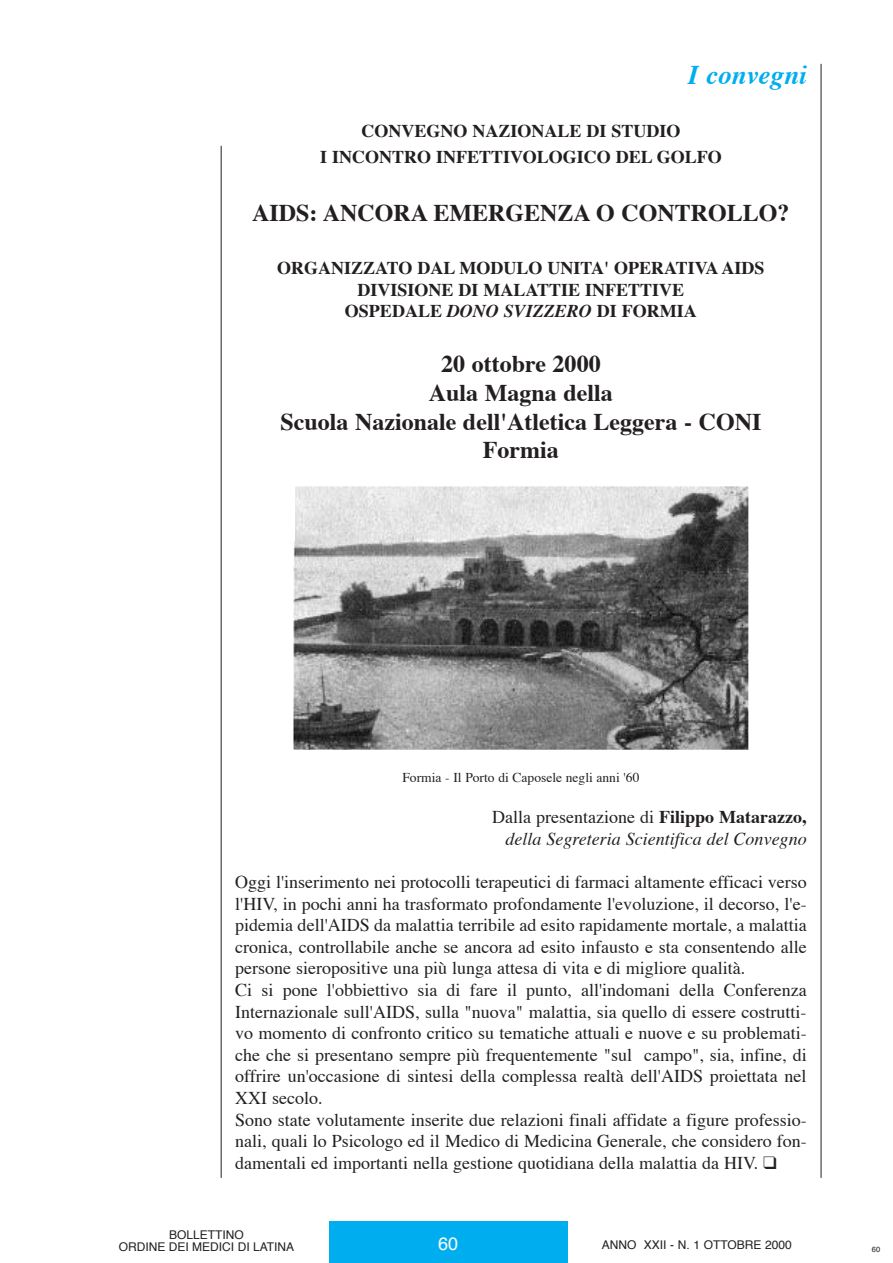
<style>
.page{position:relative;width:893px;height:1263px;background:#fff}
.page>*{position:absolute;margin:0;border:0;box-sizing:border-box;transform-origin:0 0}
.t1{font:italic 700 27px "Times";color:#00aeef}
.t2{font:700 24px/28.8px "Times";color:#231f20;text-align:center}
.t3{font:18px/21.6px "Times";color:#231f20}
.t4{font:700 18px/21.6px "Times";color:#231f20;text-align:center}
.t5{font:italic 18px/21.6px "Times";color:#231f20;text-align:right}
.t6{font:18px "Helvetica";color:#fff}
.t7{font:13.5px "Times";color:#231f20}
.t8{font:12px/12px "Helvetica";color:#231f20;text-align:center}
.t9{font:7.5px "Helvetica";color:#231f20}
.s1{font-style:italic}
.s2{font-style:normal}
.s3{font-weight:700;font-style:normal}
</style>
<div class="page">
<hr style="left:221px;top:146px;width:1px;height:1032px;background:#231f20">
<hr style="left:820px;top:64px;width:1px;height:1114px;background:#231f20">
<div style="left:330px;top:1222px;width:238px;height:41px;background:#00aeef"></div>
<img style="left:293px;top:486px;width:455px;height:264px">
<h1 class="t1" style="left:688px;top:64px;width:120px">I convegni</h1>
<p class="t4" style="left:320px;top:120px;width:403px;line-height:25.7px">CONVEGNO NAZIONALE DI STUDIO<br>I INCONTRO INFETTIVOLOGICO DEL GOLFO</p>
<h2 class="t2" style="left:252px;top:200px;width:539px">AIDS: ANCORA EMERGENZA O CONTROLLO?</h2>
<p class="t4" style="left:277px;top:259px;width:489px">ORGANIZZATO DAL MODULO UNITA' OPERATIVA AIDS<br>DIVISIONE DI MALATTIE INFETTIVE<br>OSPEDALE <span class="s1">DONO SVIZZERO</span> DI FORMIA</p>
<h2 class="t2" style="left:280px;top:352px;width:482px">20 ottobre 2000<br>Aula Magna della<br>Scuola Nazionale dell'Atletica Leggera - CONI<br>Formia</h2>
<p class="t7" style="left:402px;top:772px;width:238px">Formia - Il Porto di Caposele negli anni '60</p>
<p class="t5" style="left:492px;top:808px;width:316px"><span class="s2">Dalla presentazione di</span> <span class="s3">Filippo Matarazzo, </span>della Segreteria Scientifica del Convegno</p>
<p class="t3" style="left:235px;top:873px;width:573px">Oggi l'inserimento nei protocolli terapeutici di farmaci altamente efficaci verso l'HIV, in pochi anni ha trasformato profondamente l'evoluzione, il decorso, l'e&shy;pidemia dell'AIDS da malattia terribile ad esito rapidamente mortale, a malattia cronica, controllabile anche se ancora ad esito infausto e sta consentendo alle persone sieropositive una più lunga attesa di vita e di migliore qualità.<br>Ci si pone l'obbiettivo sia di fare il punto, all'indomani della Conferenza Internazionale sull'AIDS, sulla "nuova" malattia, sia quello di essere costrutti&shy;vo momento di confronto critico su tematiche attuali e nuove e su problemati&shy;che che si presentano sempre più frequentemente "sul campo", sia, infine, di offrire un'occasione di sintesi della complessa realtà dell'AIDS proiettata nel XXI secolo.<br>Sono state volutamente inserite due relazioni finali affidate a figure professio&shy;nali, quali lo Psicologo ed il Medico di Medicina Generale, che considero fon&shy;damentali ed importanti nella gestione quotidiana della malattia da HIV. ❑</p>
<p class="t8" style="left:119px;top:1230px;width:177px">BOLLETTINO<br>ORDINE DEI MEDICI DI LATINA</p>
<p class="t8" style="left:601px;top:1240px;width:192px">ANNO XXII - N. 1 OTTOBRE 2000</p>
<p class="t6" style="left:438px;top:1237px;width:22px">60</p>
<p class="t9" style="left:871px;top:1246px;width:10px">60</p>
</div>
